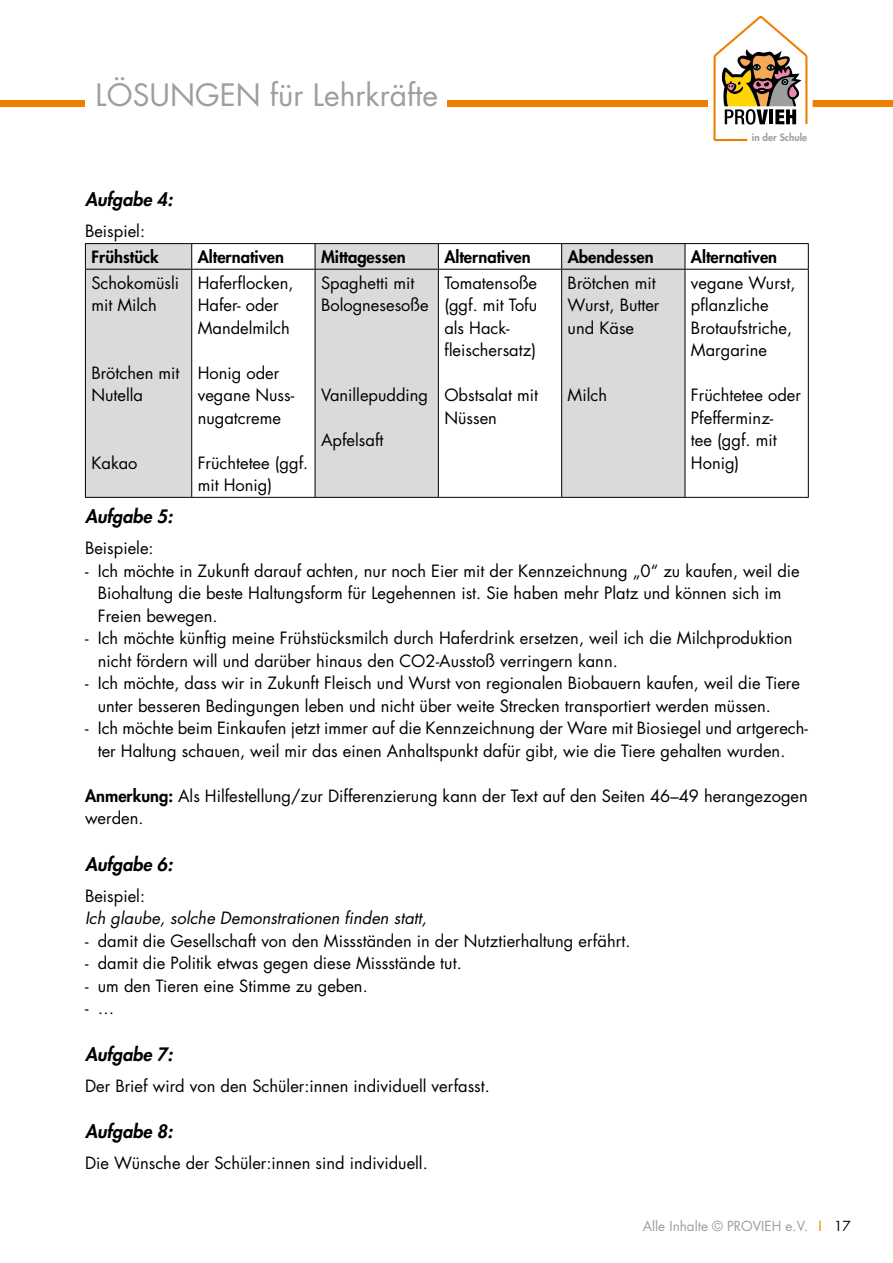
<style>
.page{position:relative;width:893px;height:1263px;background:#fff}
.page>*{position:absolute;margin:0;border:0;box-sizing:border-box;transform-origin:0 0}
.t1{font:30px "Futura Std";color:#9c9e9f}
.t2{font:italic 800 18px "Futura Std";color:#000}
.t3{font:16.5px/22.5px "Futura Std";color:#000}
.t4{font:800 16.5px "Futura Std";color:#000}
.t5{font:italic 16.5px "Futura Std";color:#000}
.t6{font:13.5px "Futura Std";color:#9c9e9f}
.t7{font:13.5px "Futura Std";color:#000}
.t8{font:800 9.9px "Futura Std";color:#9c9e9f}
.s1{font-weight:800}
.s2{color:#ee7f00}
</style>
<div class="page">
<div style="left:0;top:100px;width:893px;height:6px;background:#ee7f00"></div>
<svg style="left:712px;top:16px;width:96px;height:481px"></svg>
<div style="left:85px;top:82px;width:361px;height:31px;background:#fff"></div>
<svg style="left:86px;top:244px;width:599px;height:253px;fill:#d9dadb"></svg>
<hr style="left:85px;top:243px;width:107px;height:1px;background:#000">
<svg style="left:85px;top:244px;width:1px;height:25px"></svg>
<hr style="left:192px;top:243px;width:123px;height:1px;background:#000">
<svg style="left:191px;top:244px;width:1px;height:25px"></svg>
<hr style="left:315px;top:243px;width:123px;height:1px;background:#000">
<svg style="left:315px;top:244px;width:1px;height:25px"></svg>
<hr style="left:438px;top:243px;width:124px;height:1px;background:#000">
<svg style="left:438px;top:244px;width:1px;height:25px"></svg>
<hr style="left:562px;top:243px;width:123px;height:1px;background:#000">
<svg style="left:561px;top:244px;width:1px;height:25px"></svg>
<hr style="left:685px;top:243px;width:124px;height:1px;background:#000">
<svg style="left:685px;top:244px;width:1px;height:25px"></svg>
<svg style="left:808px;top:244px;width:1px;height:25px"></svg>
<hr style="left:85px;top:269px;width:107px;height:1px;background:#000">
<hr style="left:85px;top:270px;width:1px;height:227px;background:#000">
<hr style="left:192px;top:269px;width:123px;height:1px;background:#000">
<hr style="left:191px;top:270px;width:1px;height:227px;background:#000">
<hr style="left:315px;top:269px;width:123px;height:1px;background:#000">
<hr style="left:315px;top:270px;width:1px;height:227px;background:#000">
<hr style="left:438px;top:269px;width:124px;height:1px;background:#000">
<hr style="left:438px;top:270px;width:1px;height:227px;background:#000">
<hr style="left:562px;top:269px;width:123px;height:1px;background:#000">
<hr style="left:561px;top:270px;width:1px;height:227px;background:#000">
<hr style="left:685px;top:269px;width:124px;height:1px;background:#000">
<hr style="left:685px;top:270px;width:1px;height:227px;background:#000">
<hr style="left:808px;top:270px;width:1px;height:227px;background:#000">
<hr style="left:85px;top:497px;width:107px;height:1px;background:#000">
<hr style="left:192px;top:497px;width:123px;height:1px;background:#000">
<hr style="left:315px;top:497px;width:123px;height:1px;background:#000">
<hr style="left:438px;top:497px;width:124px;height:1px;background:#000">
<hr style="left:562px;top:497px;width:123px;height:1px;background:#000">
<hr style="left:685px;top:497px;width:124px;height:1px;background:#000">
<h1 class="t1" style="left:96px;top:76px;width:344px">LÖSUNGEN für Lehrkräfte</h1>
<p class="t8" style="left:752px;top:131px;width:57px">in der Schule</p>
<p class="t2" style="left:85px;top:188px;width:89px">Aufgabe 4:</p>
<p class="t3" style="left:85px;top:220px;width:62px">Beispiel:</p>
<p class="t4" style="left:91px;top:247px;width:69px">Frühstück</p>
<p class="t4" style="left:198px;top:247px;width:88px">Alternativen</p>
<p class="t4" style="left:321px;top:247px;width:86px">Mittagessen</p>
<p class="t4" style="left:444px;top:247px;width:88px">Alternativen</p>
<p class="t4" style="left:568px;top:247px;width:87px">Abendessen</p>
<p class="t4" style="left:691px;top:247px;width:88px">Alternativen</p>
<p class="t3" style="left:91px;top:272px;width:89px">Schokomüsli mit Milch</p>
<p class="t3" style="left:198px;top:272px;width:97px">Haferflocken,<br>Hafer- oder<br>Mandelmilch</p>
<p class="t3" style="left:198px;top:362px;width:98px">Honig oder vegane Nuss&shy;nugatcreme</p>
<p class="t3" style="left:198px;top:452px;width:112px">Früchtetee (ggf. mit Honig)</p>
<p class="t3" style="left:444px;top:272px;width:94px">Tomatensoße (ggf. mit Tofu als Hack&shy;fleischersatz)</p>
<p class="t3" style="left:444px;top:384px;width:95px">Obstsalat mit<br>Nüssen</p>
<p class="t3" style="left:321px;top:272px;width:109px">Spaghetti mit<br>Bolognesesoße</p>
<p class="t3" style="left:568px;top:272px;width:93px">Brötchen mit<br>Wurst, Butter und Käse</p>
<p class="t3" style="left:691px;top:272px;width:106px">vegane Wurst, pflanzliche<br>Brotaufstriche,<br>Margarine</p>
<p class="t3" style="left:691px;top:384px;width:112px">Früchtetee oder<br>Pfefferminz-<br>tee (ggf. mit<br>Honig)</p>
<p class="t3" style="left:91px;top:362px;width:90px">Brötchen mit<br>Nutella</p>
<p class="t3" style="left:321px;top:384px;width:109px">Vanillepudding</p>
<p class="t3" style="left:321px;top:429px;width:64px">Apfelsaft</p>
<p class="t3" style="left:568px;top:384px;width:41px">Milch</p>
<p class="t3" style="left:91px;top:452px;width:48px">Kakao</p>
<p class="t2" style="left:85px;top:505px;width:89px">Aufgabe 5:</p>
<p class="t3" style="left:85px;top:537px;width:70px">Beispiele:</p>
<p class="t3" style="left:98px;top:560px;width:703px;text-indent:-13px">- Ich möchte in Zukunft darauf achten, nur noch Eier mit der Kennzeichnung „0“ zu kaufen, weil die<br>Biohaltung die beste Haltungsform für Legehennen ist. Sie haben mehr Platz und können sich im<br>Freien bewegen.</p>
<p class="t3" style="left:98px;top:627px;width:696px;text-indent:-13px">- Ich möchte künftig meine Frühstücksmilch durch Haferdrink ersetzen, weil ich die Milchproduktion nicht fördern will und darüber hinaus den CO2-Ausstoß verringern kann.</p>
<p class="t3" style="left:98px;top:672px;width:704px;text-indent:-13px">- Ich möchte, dass wir in Zukunft Fleisch und Wurst von regionalen Biobauern kaufen, weil die Tiere unter besseren Bedingungen leben und nicht über weite Strecken transportiert werden müssen.</p>
<p class="t3" style="left:85px;top:717px;width:724px;text-align:center">- Ich möchte beim Einkaufen jetzt immer auf die Kennzeichnung der Ware mit Biosiegel und artgerech&shy;ter Haltung schauen, weil mir das einen Anhaltspunkt dafür gibt, wie die Tiere gehalten wurden.</p>
<p class="t3" style="left:85px;top:785px;width:724px"><span class="s1">Anmerkung:</span> Als Hilfestellung/zur Differenzierung kann der Text auf den Seiten 46–49 herangezogen werden.</p>
<p class="t2" style="left:85px;top:853px;width:89px">Aufgabe 6:</p>
<p class="t3" style="left:85px;top:885px;width:62px">Beispiel:</p>
<p class="t5" style="left:85px;top:908px;width:343px">Ich glaube, solche Demonstrationen finden statt,</p>
<p class="t3" style="left:85px;top:930px;width:547px">- damit die Gesellschaft von den Missständen in der Nutztierhaltung erfährt.</p>
<p class="t3" style="left:85px;top:952px;width:378px">- damit die Politik etwas gegen diese Missstände tut.</p>
<p class="t3" style="left:85px;top:975px;width:284px">- um den Tieren eine Stimme zu geben.</p>
<p class="t3" style="left:85px;top:997px;width:31px">- …</p>
<p class="t2" style="left:85px;top:1043px;width:89px">Aufgabe 7:</p>
<p class="t3" style="left:85px;top:1075px;width:406px">Der Brief wird von den Schüler:innen individuell verfasst.</p>
<p class="t2" style="left:85px;top:1120px;width:89px">Aufgabe 8:</p>
<p class="t3" style="left:85px;top:1152px;width:344px">Die Wünsche der Schüler:innen sind individuell.</p>
<p class="t6" style="left:643px;top:1217px;width:167px">Alle Inhalte © PROVIEH e.V.</p>
<p class="t7" style="left:819px;top:1217px;width:34px"><span class="s2">I</span> 17</p>
</div>
